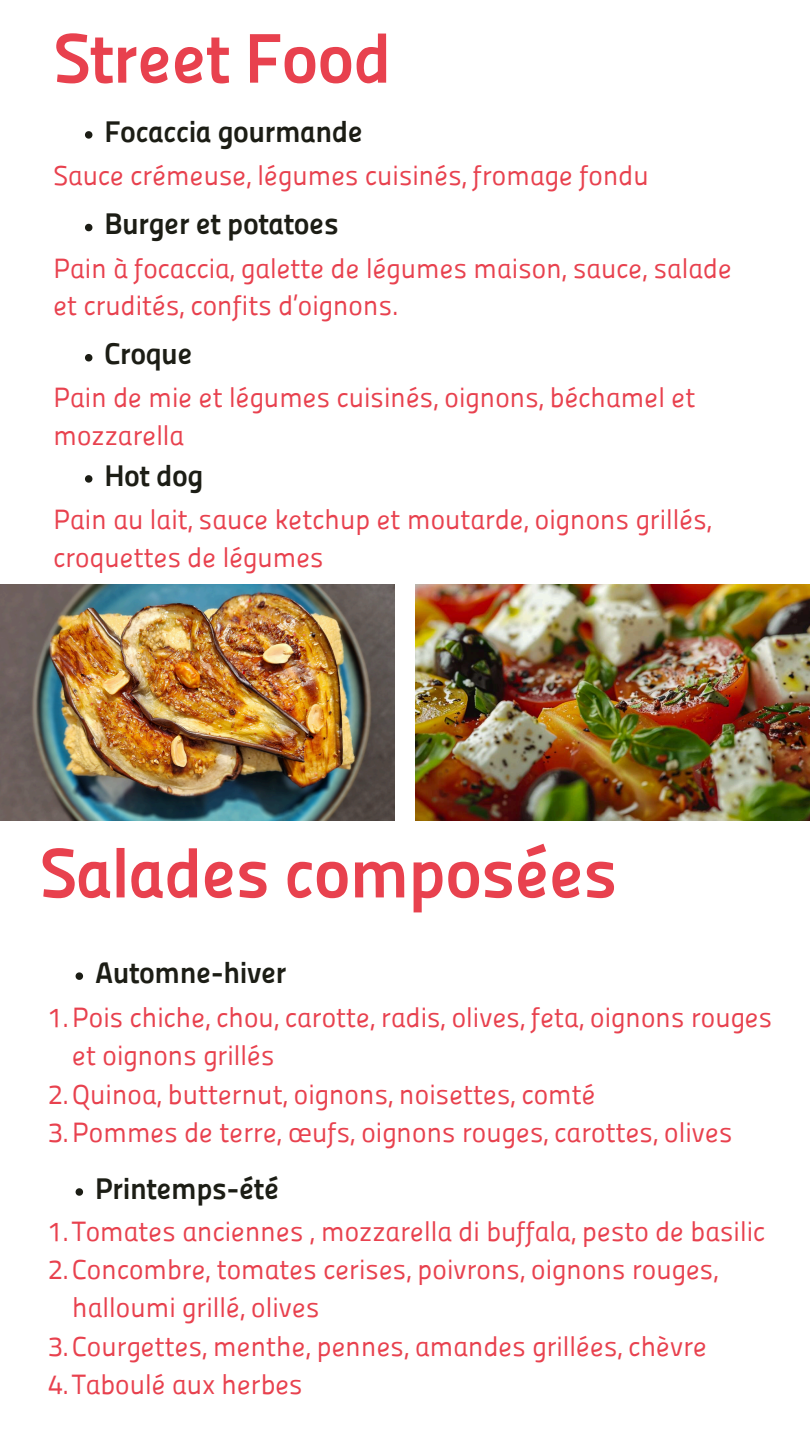
<style>
.page{position:relative;width:810px;height:1440px;background:#fff}
.page>*{position:absolute;margin:0;border:0;box-sizing:border-box;transform-origin:0 0}
.t1{font:70.1px "Panefresco 800 wt";letter-spacing:-.015em;color:#e8414e}
.t2{font:30px "Panefresco 800 wt";letter-spacing:-.015em;color:#1c1d15}
.t3{font:27.5px/37.5px "Panefresco 400 wt";color:#e8414e}
</style>
<div class="page">
<svg style="left:85px;top:131px;width:7px;height:8px"></svg>
<svg style="left:85px;top:224px;width:7px;height:7px"></svg>
<svg style="left:85px;top:354px;width:7px;height:7px"></svg>
<svg style="left:85px;top:475px;width:7px;height:8px"></svg>
<img style="left:0;top:585px;width:394px;height:235px">
<img style="left:415px;top:585px;width:395px;height:235px">
<svg style="left:76px;top:972px;width:7px;height:8px"></svg>
<svg style="left:76px;top:1188px;width:7px;height:8px"></svg>
<h1 class="t1" style="left:53px;top:30px;width:340px">Street Food</h1>
<p class="t2" style="left:105px;top:119px;width:260px">Focaccia gourmande</p>
<p class="t3" style="left:53px;top:160px;width:597px">Sauce crémeuse, légumes cuisinés, fromage fondu</p>
<p class="t2" style="left:105px;top:212px;width:236px">Burger et potatoes</p>
<p class="t3" style="left:53px;top:252px;width:680px">Pain à focaccia, galette de légumes maison, sauce, salade et crudités, confits d’oignons.</p>
<p class="t2" style="left:105px;top:342px;width:90px">Croque</p>
<p class="t3" style="left:53px;top:382px;width:643px">Pain de mie et légumes cuisinés, oignons, béchamel et mozzarella</p>
<p class="t2" style="left:105px;top:463px;width:101px">Hot dog</p>
<p class="t3" style="left:53px;top:504px;width:660px">Pain au lait, sauce ketchup et moutarde, oignons grillés, croquettes de légumes</p>
<p class="t1" style="left:40px;top:845px;width:579px">Salades composées</p>
<p class="t2" style="left:95px;top:960px;width:193px">Automne-hiver</p>
<p class="t3" style="left:72px;top:1001px;width:702px;line-height:38.2px;text-indent:-24px">1.Pois chiche, chou, carotte, radis, olives, feta, oignons rouges et oignons grillés</p>
<h1 class="t3" style="left:48px;top:1078px;width:549px">2.Quinoa, butternut, oignons, noisettes, comté</h1>
<p class="t3" style="left:48px;top:1116px;width:686px">3.Pommes de terre, œufs, oignons rouges, carottes, olives</p>
<p class="t2" style="left:95px;top:1176px;width:186px">Printemps-été</p>
<p class="t3" style="left:48px;top:1215px;width:719px">1.Tomates anciennes , mozzarella di buffala, pesto de basilic</p>
<p class="t3" style="left:72px;top:1253px;width:647px;line-height:38.2px;text-indent:-24px">2.Concombre, tomates cerises, poivrons, oignons rouges, halloumi grillé, olives</p>
<p class="t3" style="left:48px;top:1330px;width:661px">3.Courgettes, menthe, pennes, amandes grillées, chèvre</p>
<p class="t3" style="left:48px;top:1368px;width:256px">4.Taboulé aux herbes</p>
</div>
